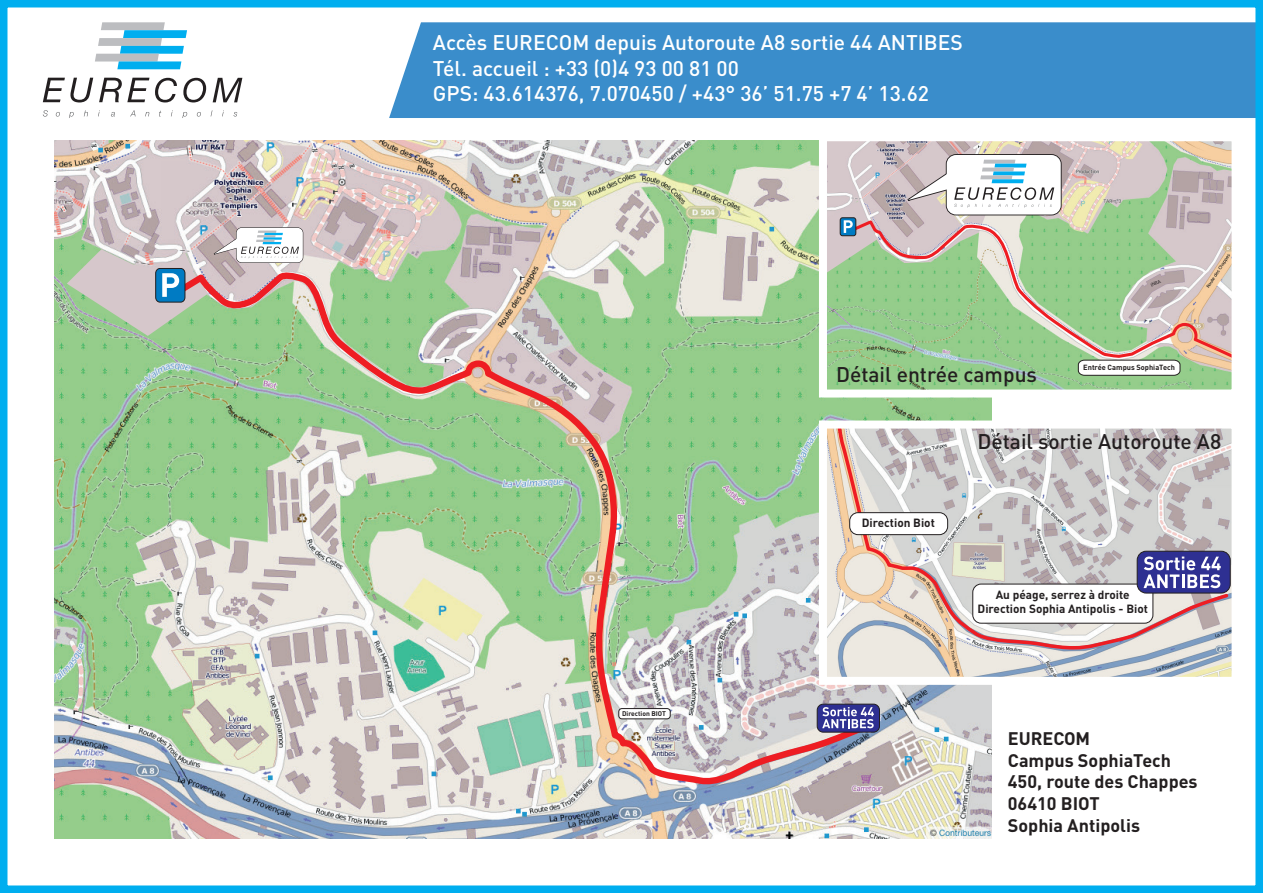
<style>
.page{position:relative;width:1263px;height:893px;background:#fff}
.page>*{position:absolute;margin:0;border:0;box-sizing:border-box;transform-origin:0 0}
.t1{font:500 21px/25.5px "DIN Pro";color:#fff}
.t2{font:500 21px "DIN Pro";color:#231f20}
.t3{font:700 18px/21.6px "DIN Pro";color:#231f20}
.t4{font:700 11.85px/14.1px "DIN Pro";color:#231f20;text-align:center}
.t5{font:700 7.35px "DIN Pro";color:#231f20}
.t6{font:700 6.75px "DIN Pro";color:#231f20}
.t7{font:5.1px "Myriad Pro";color:#231f20}
</style>
<div class="page">
<svg style="left:43px;top:78px;width:50px;height:24px"></svg>
<svg style="left:99px;top:78px;width:50px;height:24px"></svg>
<svg style="left:155px;top:78px;width:22px;height:24px"></svg>
<svg style="left:183px;top:78px;width:23px;height:24px"></svg>
<svg style="left:213px;top:78px;width:29px;height:24px"></svg>
<svg style="left:43px;top:110px;width:5px;height:7px"></svg>
<svg style="left:56px;top:112px;width:4px;height:5px"></svg>
<svg style="left:69px;top:112px;width:5px;height:6px"></svg>
<svg style="left:84px;top:110px;width:4px;height:6px"></svg>
<svg style="left:111px;top:112px;width:4px;height:5px"></svg>
<svg style="left:130px;top:110px;width:6px;height:6px"></svg>
<svg style="left:182px;top:112px;width:5px;height:6px"></svg>
<svg style="left:197px;top:112px;width:4px;height:5px"></svg>
<svg style="left:234px;top:112px;width:3px;height:5px"></svg>
<svg style="left:95px;top:22px;width:92px;height:47px"></svg>
<img style="left:54px;top:140px;width:937px;height:699px">
<svg style="left:173px;top:268px;width:700px;height:516px"></svg>
<div style="left:236px;top:227px;width:67px;height:36px;border:1px solid #231f20;border-radius:5px"></div>
<div style="left:236px;top:228px;width:67px;height:34px;background:#fff;border-radius:5px"></div>
<svg style="left:67px;top:231px;width:232px;height:105px"></svg>
<div style="left:817px;top:704px;width:62px;height:28px;background:#2e3092;border-radius:6px"></div>
<div style="left:817px;top:704px;width:63px;height:28px;border:1px solid #231f20;border-radius:6px"></div>
<svg style="left:822px;top:707px;width:52px;height:21px"></svg>
<div style="left:619px;top:709px;width:51px;height:10px;background:#fff;border-radius:3px"></div>
<div style="left:619px;top:708px;width:51px;height:11px;border:1px solid #231f20;border-radius:3px"></div>
<img style="left:828px;top:430px;width:402px;height:246px">
<svg style="left:831px;top:430px;width:399px;height:221px"></svg>
<div style="left:1137px;top:551px;width:93px;height:42px;background:#2e3092;border-radius:9px"></div>
<div style="left:1137px;top:551px;width:93px;height:42px;border:1px solid #231f20;border-radius:9px"></div>
<svg style="left:1143px;top:556px;width:78px;height:32px"></svg>
<div style="left:850px;top:513px;width:98px;height:22px;background:#fff;border-radius:8px"></div>
<div style="left:849px;top:512px;width:99px;height:23px;border:1px solid #231f20;border-radius:8px"></div>
<div style="left:819px;top:421px;width:420px;height:264px;border:8px solid #fff"></div>
<img style="left:828px;top:142px;width:402px;height:247px">
<div style="left:946px;top:154px;width:116px;height:61px;border:2px solid #231f20;border-radius:9px"></div>
<div style="left:947px;top:155px;width:114px;height:60px;background:#fff;border-radius:9px"></div>
<svg style="left:898px;top:160px;width:156px;height:48px"></svg>
<svg style="left:849px;top:218px;width:381px;height:171px"></svg>
<svg style="left:828px;top:201px;width:49px;height:74px"></svg>
<svg style="left:1078px;top:360px;width:102px;height:16px"></svg>
<div style="left:819px;top:133px;width:420px;height:265px;border:8px solid #fff"></div>
<div style="left:389px;top:22px;width:865px;height:96px;background:#3a8dcb"></div>
<div style="left:0;top:0;width:1263px;height:893px;border:8px solid #00aeef"></div>
<p class="t1" style="left:433px;top:29px;width:531px">Accès EURECOM depuis Autoroute A8 sortie 44 ANTIBES<br>Tél. accueil : +33 (0)4 93 00 81 00<br>GPS: 43.614376, 7.070450 / +43° 36’ 51.75 +7 4’ 13.62</p>
<p class="t2" style="left:836px;top:360px;width:203px">Détail entrée campus</p>
<p class="t7" style="left:1150px;top:283px;width:12px;rotate:-25deg">INRA</p>
<p class="t5" style="left:1083px;top:362px;width:93px">Entrée Campus SophiaTech</p>
<p class="t6" style="left:622px;top:709px;width:45px">Direction BIOT</p>
<p class="t4" style="left:862px;top:515px;width:75px">Direction Biot</p>
<p class="t2" style="left:977px;top:427px;width:245px">Détail sortie Autoroute A8</p>
<p class="t4" style="left:977px;top:587px;width:172px">Au péage, serrez à droite<br>Direction Sophia Antipolis - Biot</p>
<p class="t3" style="left:1008px;top:727px;width:191px">EURECOM<br>Campus SophiaTech<br>450, route des Chappes<br>06410 BIOT<br>Sophia Antipolis</p>
</div>
